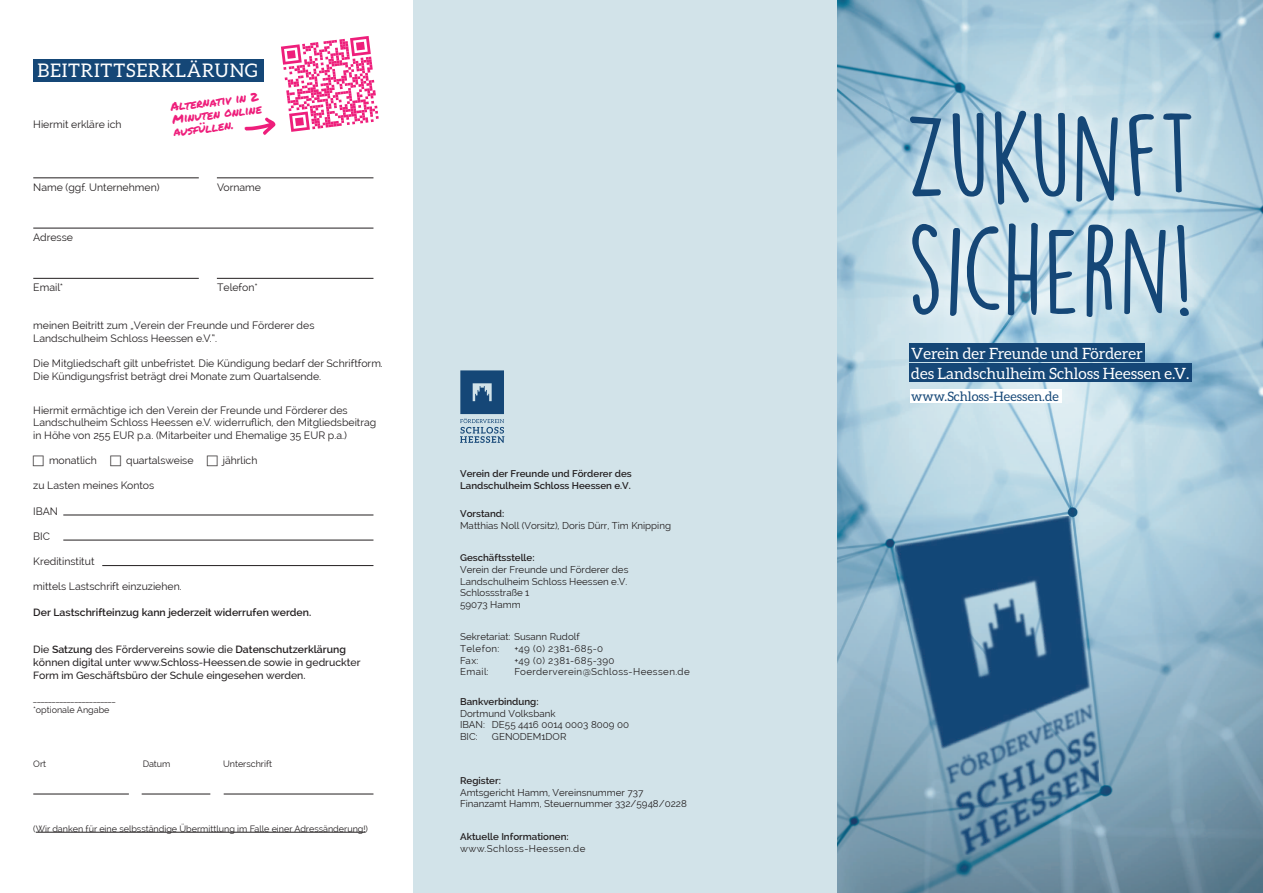
<style>
.page{position:relative;width:1263px;height:893px;background:#fff}
.page>*{position:absolute;margin:0;border:0;box-sizing:border-box;transform-origin:0 0}
.t1{font:112.5px/112.5px "DK Lemon Yellow Sun";color:#154777}
.t2{font:18.75px "Aleo";letter-spacing:.04em;color:#fff}
.t3{font:15.6px/20px "Aleo";color:#fff}
.t4{font:12.9px "Aleo";color:#154777}
.t5{font:12px/12.6px "Permanent Marker";color:#ee1e7b}
.t6{font:10.5px/12.6px "Raleway";color:#231f20}
.t7{font:500 10.5px/12.6px "Raleway";color:#231f20}
.t8{font:600 10.5px "Raleway";color:#231f20}
.t9{font:9.75px/11.7px "Raleway";color:#231f20}
.t10{font:600 9.75px/11.7px "Raleway";color:#231f20}
.t11{font:9.75px "Raleway";letter-spacing:.04em;color:#231f20}
.t12{font:9px/10.8px "Raleway";color:#231f20}
.s1{font-weight:600}
</style>
<div class="page">
<div style="left:413px;top:0;width:425px;height:893px;background:#d2e3e9"></div>
<div style="left:33px;top:59px;width:231px;height:23px;background:#154777"></div>
<hr style="left:36px;top:832px;width:330px;height:1px;background:#231f20">
<hr style="left:33px;top:178px;width:166px;height:1px;background:#231f20">
<hr style="left:33px;top:228px;width:340px;height:1px;background:#231f20">
<hr style="left:217px;top:178px;width:156px;height:1px;background:#231f20">
<hr style="left:33px;top:278px;width:166px;height:1px;background:#231f20">
<hr style="left:217px;top:278px;width:156px;height:1px;background:#231f20">
<hr style="left:63px;top:515px;width:310px;height:1px;background:#231f20">
<hr style="left:63px;top:540px;width:310px;height:1px;background:#231f20">
<hr style="left:102px;top:565px;width:271px;height:1px;background:#231f20">
<hr style="left:33px;top:794px;width:96px;height:1px;background:#231f20">
<hr style="left:142px;top:794px;width:68px;height:1px;background:#231f20">
<hr style="left:224px;top:794px;width:149px;height:1px;background:#231f20">
<svg style="left:460px;top:370px;width:44px;height:73px"></svg>
<img style="left:838px;top:0;width:425px;height:893px">
<img style="left:895px;top:516px;width:203px;height:339px">
<div style="left:910px;top:343px;width:235px;height:19px;background:#154777"></div>
<div style="left:910px;top:363px;width:282px;height:19px;background:#154777"></div>
<div style="left:910px;top:390px;width:151px;height:13px;background:#fff"></div>
<img style="left:881px;top:78px;width:338px;height:282px">
<svg style="left:244px;top:36px;width:135px;height:99px"></svg>
<h2 class="t2" style="left:38px;top:60px;width:222px">BEITRITTSERKLÄRUNG</h2>
<p class="t6" style="left:33px;top:118px;width:90px">Hiermit erkläre ich</p>
<p class="t5" style="left:170px;top:100px;width:92px;rotate:-7deg">Alternativ in 2<br>Minuten online ausfüllen.</p>
<p class="t6" style="left:33px;top:181px;width:128px">Name (ggf. Unternehmen)</p>
<p class="t6" style="left:217px;top:181px;width:46px">Vorname</p>
<p class="t6" style="left:33px;top:231px;width:41px">Adresse</p>
<p class="t6" style="left:33px;top:281px;width:32px">Email*</p>
<p class="t6" style="left:217px;top:281px;width:42px">Telefon*</p>
<p class="t6" style="left:33px;top:319px;width:283px">meinen Beitritt zum „Verein der Freunde und Förderer des<br>Landschulheim Schloss Heessen e.V.“.</p>
<p class="t6" style="left:33px;top:357px;width:351px">Die Mitgliedschaft gilt unbefristet. Die Kündigung bedarf der Schriftform.<br>Die Kündigungsfrist beträgt drei Monate zum Quartalsende.</p>
<p class="t6" style="left:33px;top:404px;width:344px">Hiermit ermächtige ich den Verein der Freunde und Förderer des<br>Landschulheim Schloss Heessen e.V. widerruflich, den Mitgliedsbeitrag in Höhe von 255 EUR p.a. (Mitarbeiter und Ehemalige 35 EUR p.a.)</p>
<p class="t6" style="left:49px;top:454px;width:49px">monatlich</p>
<p class="t6" style="left:126px;top:454px;width:69px">quartalsweise</p>
<p class="t6" style="left:223px;top:454px;width:36px">jährlich</p>
<p class="t6" style="left:33px;top:479px;width:123px">zu Lasten meines Kontos</p>
<p class="t6" style="left:33px;top:505px;width:26px">IBAN</p>
<p class="t6" style="left:33px;top:530px;width:18px">BIC</p>
<p class="t6" style="left:33px;top:555px;width:63px">Kreditinstitut</p>
<p class="t6" style="left:33px;top:580px;width:150px">mittels Lastschrift einzuziehen.</p>
<p class="t8" style="left:33px;top:606px;width:280px">Der Lastschrifteinzug kann jederzeit widerrufen werden.</p>
<p class="t7" style="left:33px;top:643px;width:329px">Die <span class="s1">Satzung</span> des Fördervereins sowie die <span class="s1">Datenschutzerklärung </span>können digital unter www.Schloss-Heessen.de sowie in gedruckter<br>Form im Geschäftsbüro der Schule eingesehen werden.</p>
<p class="t12" style="left:33px;top:693px;width:84px">______________________ *optionale Angabe</p>
<p class="t12" style="left:33px;top:758px;width:14px">Ort</p>
<p class="t12" style="left:143px;top:758px;width:29px">Datum</p>
<p class="t12" style="left:223px;top:758px;width:51px">Unterschrift</p>
<p class="t12" style="left:33px;top:823px;width:336px">(Wir danken für eine selbsständige Übermittlung im Falle einer Adressänderung!)</p>
<p class="t10" style="left:460px;top:468px;width:173px">Verein der Freunde und Förderer des<br>Landschulheim Schloss Heessen e.V.</p>
<p class="t10" style="left:460px;top:508px;width:46px">Vorstand:</p>
<p class="t9" style="left:460px;top:519px;width:212px">Matthias Noll (Vorsitz), Doris Dürr, Tim Knipping</p>
<p class="t10" style="left:460px;top:552px;width:76px">Geschäftsstelle:</p>
<p class="t9" style="left:460px;top:563px;width:170px">Verein der Freunde und Förderer des<br>Landschulheim Schloss Heessen e.V.<br>Schlossstraße 1<br>59073 Hamm</p>
<p class="t9" style="left:460px;top:631px;width:121px">Sekretariat: Susann Rudolf<br>Telefon:</p>
<p class="t11" style="left:514px;top:643px;width:90px">+49 (0) 2381-685-0</p>
<p class="t9" style="left:460px;top:654px;width:20px">Fax:</p>
<p class="t11" style="left:514px;top:655px;width:102px">+49 (0) 2381-685-390</p>
<p class="t9" style="left:460px;top:666px;width:30px">Email:</p>
<p class="t11" style="left:514px;top:666px;width:177px">Foerderverein@Schloss-Heessen.de</p>
<p class="t10" style="left:460px;top:696px;width:80px">Bankverbindung:</p>
<p class="t9" style="left:460px;top:707px;width:170px">Dortmund Volksbank<br>IBAN: DE55 4416 0014 0003 8009 00<br>BIC:</p>
<p class="t9" style="left:492px;top:731px;width:76px">GENODEM1DOR</p>
<p class="t10" style="left:460px;top:775px;width:42px">Register:</p>
<p class="t9" style="left:460px;top:786px;width:228px">Amtsgericht Hamm, Vereinsnummer 737<br>Finanzamt Hamm, Steuernummer 332/5948/0228</p>
<p class="t10" style="left:460px;top:831px;width:110px">Aktuelle Informationen:</p>
<p class="t11" style="left:460px;top:842px;width:127px">www.Schloss-Heessen.de</p>
<h1 class="t1" style="left:904px;top:101px;width:294px">ZUKUNFT<br>SICHERN!</h1>
<h3 class="t3" style="left:911px;top:343px;width:280px">Verein der Freunde und Förderer<br>des Landschulheim Schloss Heessen e.V.</h3>
<p class="t4" style="left:911px;top:389px;width:149px">www.Schloss-Heessen.de</p>
</div>
